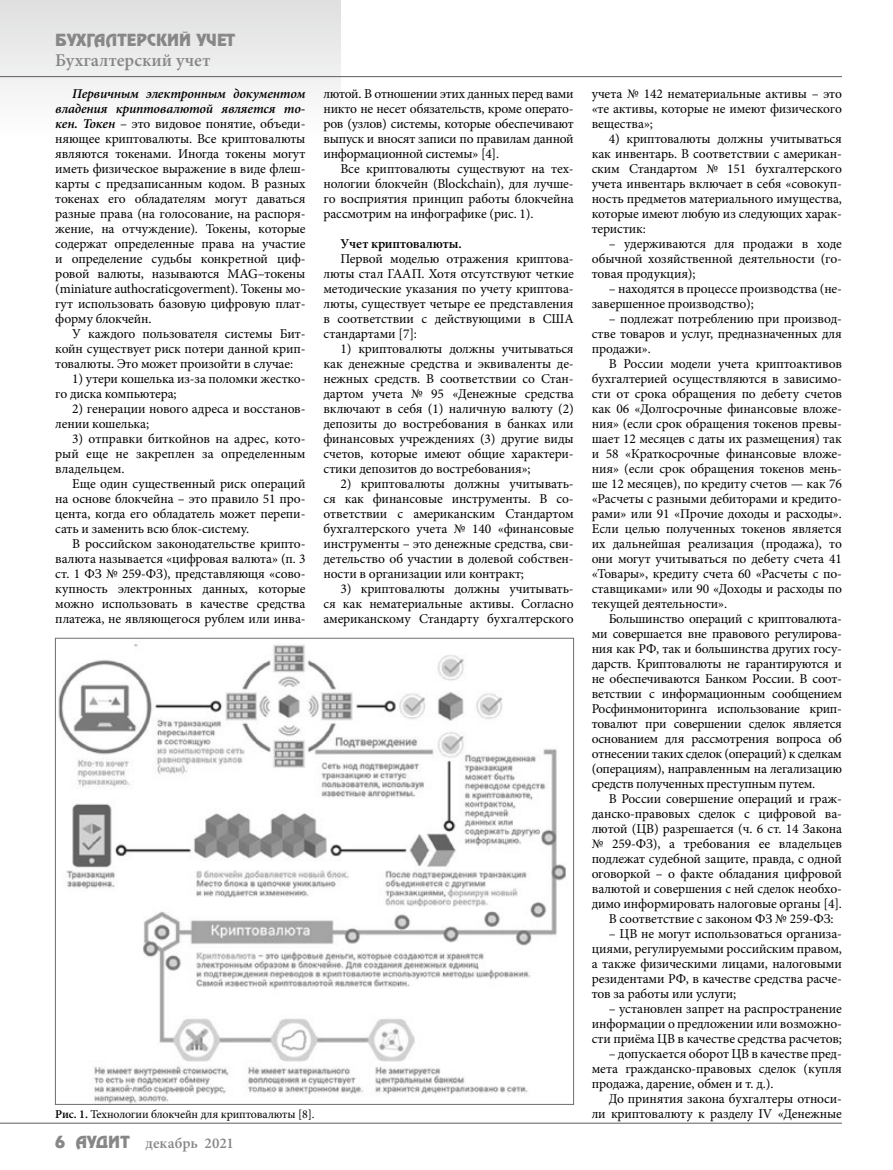
<style>
.page{position:relative;width:893px;height:1170px;background:#fff}
.page>*{position:absolute;margin:0;border:0;box-sizing:border-box;transform-origin:0 0}
.t1{font:600 18px "Minion Pro";color:#868786}
.t2{font:15px "AG Zeppelin C";letter-spacing:.01em;color:#868786}
.t3{font:600 15px "Minion Pro";letter-spacing:.005em;color:#868786}
.t4{font:13.5px/15px "Minion Pro";letter-spacing:-.01em;color:#000;text-align:justify}
.t5{font:600 13.5px "Minion Pro";letter-spacing:-.01em;color:#000}
.t6{font:12px "Minion Pro";letter-spacing:-.01em;color:#000}
.s1{font-weight:600;font-style:italic}
.s2{font-weight:600}
.s3{font-family:"AG Zeppelin C";font-weight:400}
</style>
<div class="page">
<div style="left:0;top:0;width:340px;height:138px;background:linear-gradient(to bottom,#dfdfdf,#fff)"></div>
<hr style="left:0;top:76px;width:842px;height:1px;background:#6e6e6e">
<hr style="left:0;top:1122px;width:842px;height:1px;background:#6e6e6e">
<img style="left:58px;top:644px;width:508px;height:458px">
<p class="t2" style="left:55px;top:31px;width:181px">БУХГАЛТЕРСКИЙ УЧЕТ</p>
<h1 class="t1" style="left:55px;top:47px;width:157px">Бухгалтерский учет</h1>
<p class="t4" style="left:55px;top:86px;width:252px;text-indent:17px"><span class="s1">Первичным электронным документом владения криптовалютой является то&shy;кен. Токен</span> – это видовое понятие, объеди&shy;няющее криптовалюты. Все криптовалюты являются токенами. Иногда токены могут иметь физическое выражение в виде флеш&shy;карты с предзаписанным кодом. В разных токенах его обладателям могут даваться разные права (на голосование, на распоря&shy;жение, на отчуждение). Токены, которые содержат определенные права на участие и определение судьбы конкретной циф&shy;ровой валюты, называются MAG–токены (miniature authocraticgoverment). Токены мо&shy;гут использовать базовую цифровую плат&shy;форму блокчейн.</p>
<p class="t4" style="left:55px;top:326px;width:252px;text-indent:17px">У каждого пользователя системы Бит&shy;койн существует риск потери данной крип&shy;товалюты. Это может произойти в случае:</p>
<p class="t4" style="left:55px;top:371px;width:252px;text-indent:17px">1) утери кошелька из-за поломки жестко&shy;го диска компьютера;</p>
<p class="t4" style="left:55px;top:401px;width:252px;text-indent:17px">2) генерации нового адреса и восстанов&shy;лении кошелька;</p>
<p class="t4" style="left:55px;top:431px;width:252px;text-indent:17px">3) отправки биткойнов на адрес, кото&shy;рый еще не закреплен за определенным владельцем.</p>
<p class="t4" style="left:55px;top:476px;width:252px;text-indent:17px">Еще один существенный риск операций на основе блокчейна – это правило 51 про&shy;цента, когда его обладатель может перепи&shy;сать и заменить всю блок-систему.</p>
<p class="t4" style="left:55px;top:536px;width:252px;text-indent:17px">В российском законодательстве крипто&shy;валюта называется «цифровая валюта» (п. 3 ст. 1 ФЗ № 259-ФЗ), представляющя «сово&shy;купность электронных данных, которые можно использовать в качестве средства платежа, не являющегося рублем или инва-</p>
<p class="t4" style="left:323px;top:86px;width:252px">лютой. В отношении этих данных перед вами никто не несет обязательств, кроме операто&shy;ров (узлов) системы, которые обеспечивают выпуск и вносят записи по правилам данной информационной системы» [4].</p>
<p class="t4" style="left:323px;top:161px;width:252px;text-indent:17px">Все криптовалюты существуют на тех&shy;нологии блокчейн (Blockchain), для лучше&shy;го восприятия принцип работы блокчейна рассмотрим на инфографике (рис. 1).</p>
<p class="t5" style="left:340px;top:234px;width:123px">Учет криптовалюты.</p>
<p class="t4" style="left:323px;top:251px;width:252px;text-indent:17px">Первой моделью отражения криптова&shy;люты стал ГААП. Хотя отсутствуют четкие методические указания по учету криптова&shy;люты, существует четыре ее представления в соответствии с действующими в США стандартами [7]:</p>
<p class="t4" style="left:323px;top:341px;width:252px;text-indent:17px">1) криптовалюты должны учитываться как денежные средства и эквиваленты де&shy;нежных средств. В соответствии со Стан&shy;дартом учета № 95 «Денежные средства включают в себя (1) наличную валюту (2) депозиты до востребования в банках или финансовых учреждениях (3) другие виды счетов, которые имеют общие характери&shy;стики депозитов до востребования»;</p>
<p class="t4" style="left:323px;top:476px;width:252px;text-indent:17px">2) криптовалюты должны учитывать&shy;ся как финансовые инструменты. В со&shy;ответствии с американским Стандартом бухгалтерского учета № 140 «финансовые инструменты – это денежные средства, сви&shy;детельство об участии в долевой собствен&shy;ности в организации или контракт;</p>
<p class="t4" style="left:323px;top:581px;width:252px;text-indent:17px">3) криптовалюты должны учитывать&shy;ся как нематериальные активы. Согласно американскому Стандарту бухгалтерского</p>
<p class="t4" style="left:592px;top:86px;width:252px">учета № 142 нематериальные активы – это «те активы, которые не имеют физического вещества»;</p>
<p class="t4" style="left:592px;top:131px;width:252px;text-indent:17px">4) криптовалюты должны учитываться как инвентарь. В соответствии с американ&shy;ским Стандартом № 151 бухгалтерского учета инвентарь включает в себя «совокуп&shy;ность предметов материального имущества, которые имеют любую из следующих харак&shy;теристик:</p>
<p class="t4" style="left:592px;top:236px;width:252px;text-indent:17px">– удерживаются для продажи в ходе обычной хозяйственной деятельности (го&shy;товая продукция);</p>
<p class="t4" style="left:592px;top:281px;width:252px;text-indent:17px">– находятся в процессе производства (не&shy;завершенное производство);</p>
<p class="t4" style="left:592px;top:311px;width:252px;text-indent:17px">– подлежат потреблению при производ&shy;стве товаров и услуг, предназначенных для продажи».</p>
<p class="t4" style="left:592px;top:356px;width:252px;text-indent:17px">В России модели учета криптоактивов бухгалтерией осуществляются в зависимо&shy;сти от срока обращения по дебету счетов как 06 «Долгосрочные финансовые вложе&shy;ния» (если срок обращения токенов превы&shy;шает 12 месяцев с даты их размещения) так и 58 «Краткосрочные финансовые вложе&shy;ния» (если срок обращения токенов мень&shy;ше 12 месяцев), по кредиту счетов — как 76 «Расчеты с разными дебиторами и кредито&shy;рами» или 91 «Прочие доходы и расходы».<br>Если целью полученных токенов является их дальнейшая реализация (продажа), то они могут учитываться по дебету счета 41 «Товары», кредиту счета 60 «Расчеты с по&shy;ставщиками» или 90 «Доходы и расходы по текущей деятельности».</p>
<p class="t4" style="left:592px;top:611px;width:252px;text-indent:17px">Большинство операций с криптовалюта&shy;ми совершается вне правового регулирова&shy;ния как РФ, так и большинства других госу&shy;дарств. Криптовалюты не гарантируются и не обеспечиваются Банком России. В соот&shy;ветствии с информационным сообщением Росфинмониторинга использование крип&shy;товалют при совершении сделок является основанием для рассмотрения вопроса об отнесении таких сделок (операций) к сделкам (операциям), направленным на легализацию средств полученных преступным путем.</p>
<p class="t4" style="left:609px;top:791px;width:235px">В России совершение операций и граж-</p>
<p class="t4" style="left:592px;top:806px;width:252px">данско-правовых сделок с цифровой ва-</p>
<p class="t4" style="left:592px;top:821px;width:252px">лютой (ЦВ) разрешается (ч. 6 ст. 14 Закона</p>
<p class="t4" style="left:592px;top:836px;width:252px">№ 259-ФЗ), а требования ее владельцев</p>
<p class="t4" style="left:592px;top:851px;width:252px">подлежат судебной защите, правда, с одной</p>
<p class="t4" style="left:592px;top:866px;width:252px">оговоркой – о факте обладания цифровой</p>
<p class="t4" style="left:592px;top:881px;width:252px">валютой и совершения с ней сделок необхо-</p>
<p class="t4" style="left:592px;top:896px;width:252px">димо информировать налоговые органы [4].</p>
<p class="t4" style="left:609px;top:911px;width:226px">В соответствие с законом ФЗ № 259-ФЗ:</p>
<p class="t4" style="left:592px;top:926px;width:252px;text-indent:17px">– ЦВ не могут использоваться организа&shy;циями, регулируемыми российским правом, а также физическими лицами, налоговыми резидентами РФ, в качестве средства расче&shy;тов за работы или услуги;</p>
<p class="t4" style="left:592px;top:1001px;width:252px;text-indent:17px">– установлен запрет на распространение информации о предложении или возможно&shy;сти приёма ЦВ в качестве средства расчетов;</p>
<p class="t4" style="left:592px;top:1046px;width:252px;text-indent:17px">– допускается оборот ЦВ в качестве пред&shy;мета гражданско-правовых сделок (купля продажа, дарение, обмен и т. д.).</p>
<p class="t4" style="left:609px;top:1091px;width:235px">До принятия закона бухгалтеры относи-</p>
<p class="t6" style="left:55px;top:1105px;width:261px"><span class="s2">Рис. 1.</span> Технологии блокчейн для криптовалюты [8].</p>
<p class="t4" style="left:592px;top:1106px;width:252px">ли криптовалюту к разделу IV «Денежные</p>
<p class="t3" style="left:55px;top:1133px;width:180px"><span class="s3">6 АУДИТ</span> декабрь 2021</p>
</div>
